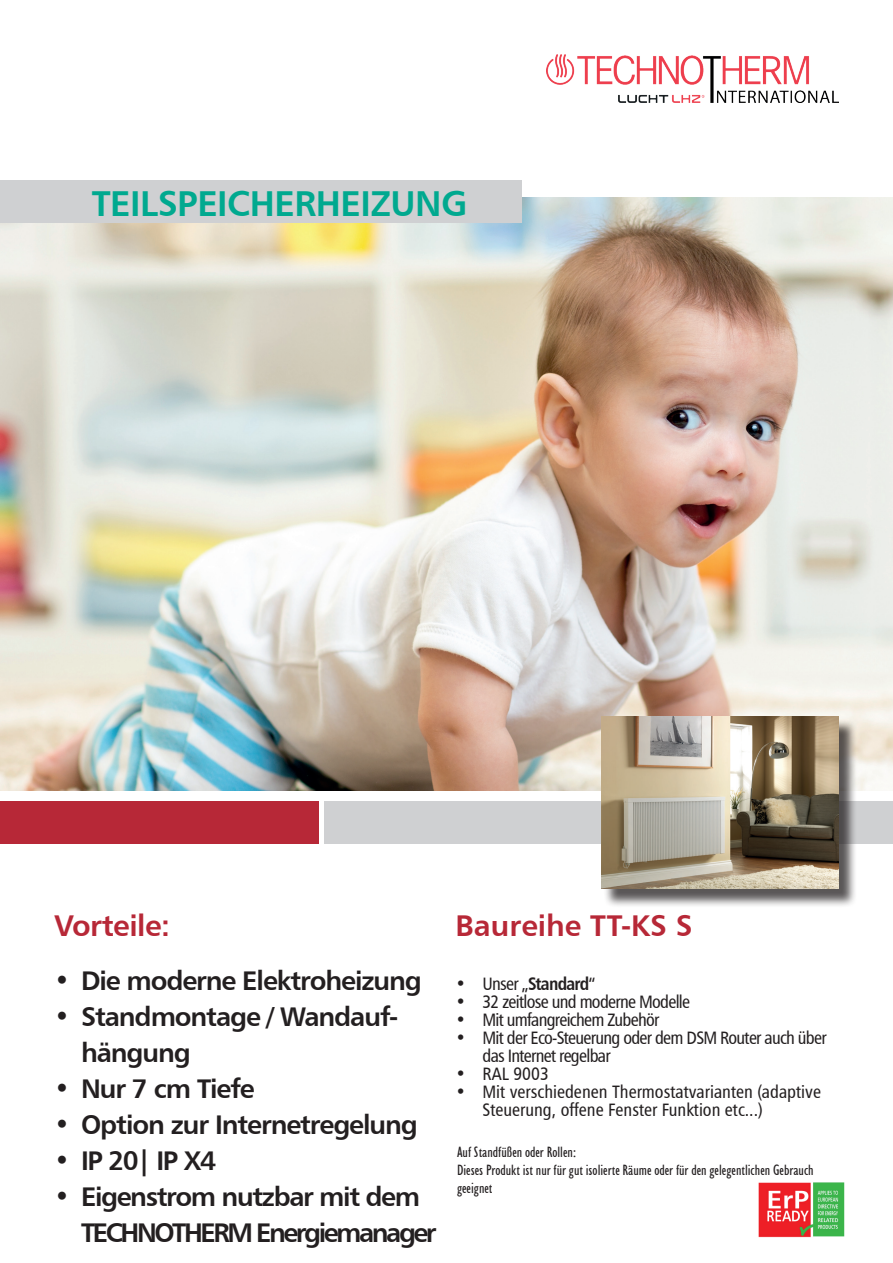
<style>
.page{position:relative;width:893px;height:1263px;background:#fff}
.page>*{position:absolute;margin:0;border:0;box-sizing:border-box;transform-origin:0 0}
.t1{font:36px "Humanist 777 BT Bold B";letter-spacing:-.015em;color:#00a98f}
.t2{font:30px "Humanist 777 BT Bold B";color:#b72837}
.t3{font:27px/36px "Humanist 777 BT Bold B";letter-spacing:-.04em;color:#231f20}
.t4{font:27px/36px "Humanist 777 BT Bold B";letter-spacing:-.09em;color:#231f20}
.t5{font:18px/18px "Humanist 777 BT Roman Condensed B";letter-spacing:-.04em;color:#231f20}
.t6{font:18px/18px "Humanist 777 BT Roman Condensed B";color:#231f20}
.t7{font:condensed 15px/18px "Humanist 521 BT";color:#231f20}
.s1{font-family:"Humanist 777 BT Bold Condensed B"}
</style>
<div class="page">
<img style="left:546px;top:54px;width:293px;height:49px">
<img style="left:0;top:198px;width:893px;height:593px">
<div style="left:324px;top:801px;width:569px;height:43px;background:#cfd0d2"></div>
<div style="left:0;top:801px;width:319px;height:43px;background:#b72837"></div>
<div style="left:603px;top:719px;width:255px;height:188px;background:#231f20;opacity:.75"></div>
<img style="left:601px;top:716px;width:238px;height:173px">
<div style="left:0;top:180px;width:522px;height:43px;background:#cfd0d2"></div>
<img style="left:758px;top:1182px;width:87px;height:55px">
<h1 class="t1" style="left:92px;top:181px;width:377px">TEILSPEICHERHEIZUNG</h1>
<h2 class="t2" style="left:54px;top:907px;width:118px">Vorteile:</h2>
<h3 class="t3" style="left:54px;top:962px;width:369px">• Die moderne Elektroheizung</h3>
<h3 class="t3" style="left:81px;top:998px;width:319px;text-indent:-27px">• Standmontage / Wandauf&shy;hängung</h3>
<h3 class="t3" style="left:54px;top:1070px;width:202px">• Nur 7 cm Tiefe</h3>
<h3 class="t3" style="left:54px;top:1106px;width:365px">• Option zur Internetregelung</h3>
<h3 class="t3" style="left:54px;top:1142px;width:164px">• IP 20| IP X4</h3>
<h3 class="t4" style="left:81px;top:1178px;width:357px;text-indent:-27px">• Eigenstrom nutzbar mit dem<br>TECHNOTHERM Energiemanager</h3>
<h2 class="t2" style="left:455px;top:907px;width:239px">Baureihe TT-KS S</h2>
<p class="t5" style="left:455px;top:974px;width:142px">• Unser „<span class="s1">Standard</span>“</p>
<p class="t5" style="left:455px;top:992px;width:236px">• 32 zeitlose und moderne Modelle</p>
<p class="t5" style="left:455px;top:1010px;width:205px">• Mit umfangreichem Zubehör</p>
<p class="t5" style="left:482px;top:1028px;width:346px;text-indent:-27px">• Mit der Eco-Steuerung oder dem DSM Router auch über das Internet regelbar</p>
<p class="t5" style="left:455px;top:1064px;width:95px">• RAL 9003</p>
<p class="t6" style="left:482px;top:1082px;width:340px;text-indent:-27px">• Mit verschiedenen Thermostatvarianten (adaptive<br>Steuerung, offene Fenster Funktion etc...)</p>
<p class="t7" style="left:457px;top:1143px;width:358px">Auf Standfüßen oder Rollen:<br>Dieses Produkt ist nur für gut isolierte Räume oder für den gelegentlichen Gebrauch geeignet</p>
</div>
